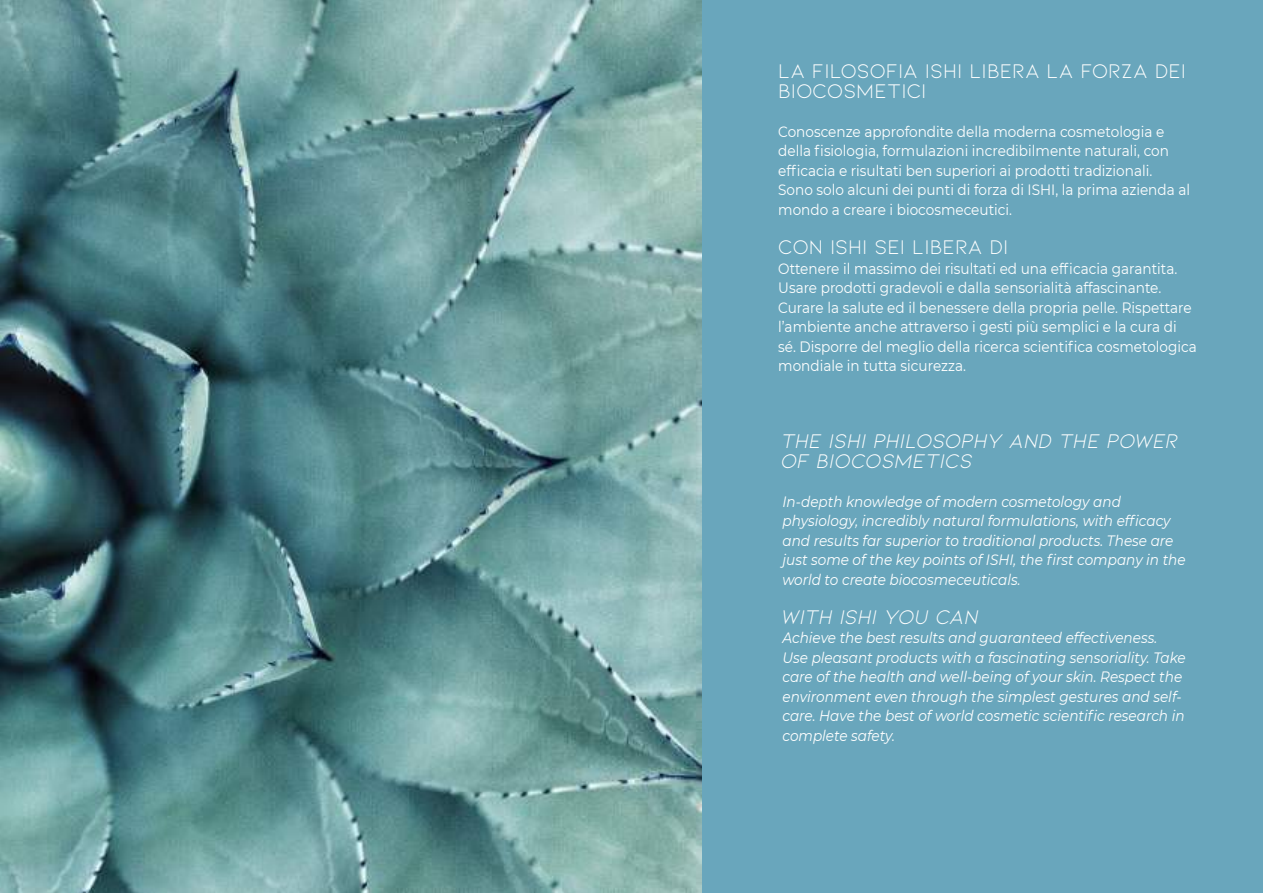
<style>
.page{position:relative;width:1263px;height:893px;background:#fff}
.page>*{position:absolute;margin:0;border:0;box-sizing:border-box;transform-origin:0 0}
.t1{font:21px/19.5px "Kiona";color:#fff}
.t2{font:21px/19.5px "Kiona Itallic";color:#fff}
.t3{font:15px/19.5px "Montserrat";color:#fff;scale:.91 1}
.t4{font:italic 15px/19.5px "Montserrat";color:#fff;scale:.91 1}
</style>
<div class="page">
<div style="left:702px;top:0;width:561px;height:893px;background:#69a6bc"></div>
<img style="left:0;top:0;width:702px;height:893px">
<h1 class="t1" style="left:778px;top:61px;width:409px">LA FILOSOFIA ISHI LIBERA LA FORZA DEI<br>BIOCOSMETICI</h1>
<p class="t3" style="left:778px;top:121px;width:454px">Conoscenze approfondite della moderna cosmetologia e della fisiologia, formulazioni incredibilmente naturali, con efficacia e risultati ben superiori ai prodotti tradizionali.<br>Sono solo alcuni dei punti di forza di ISHI, la prima azienda al mondo a creare i biocosmeceutici.</p>
<h1 class="t1" style="left:778px;top:237px;width:232px">CON ISHI SEI LIBERA DI</h1>
<p class="t3" style="left:778px;top:258px;width:462px">Ottenere il massimo dei risultati ed una efficacia garantita.<br>Usare prodotti gradevoli e dalla sensorialità affascinante.<br>Curare la salute ed il benessere della propria pelle. Rispettare l’ambiente anche attraverso i gesti più semplici e la cura di sé. Disporre del meglio della ricerca scientifica cosmetologica mondiale in tutta sicurezza.</p>
<h1 class="t2" style="left:782px;top:431px;width:399px">THE ISHI PHILOSOPHY AND THE POWER<br>OF BIOCOSMETICS</h1>
<p class="t4" style="left:782px;top:491px;width:445px">In-depth knowledge of modern cosmetology and physiology, incredibly natural formulations, with efficacy and results far superior to traditional products. These are just some of the key points of ISHI, the first company in the world to create biocosmeceuticals.</p>
<h1 class="t2" style="left:782px;top:607px;width:199px">WITH ISHI YOU CAN</h1>
<p class="t4" style="left:782px;top:628px;width:445px">Achieve the best results and guaranteed effectiveness.<br>Use pleasant products with a fascinating sensoriality. Take care of the health and well-being of your skin. Respect the environment even through the simplest gestures and self&shy;care. Have the best of world cosmetic scientific research in complete safety.</p>
</div>
